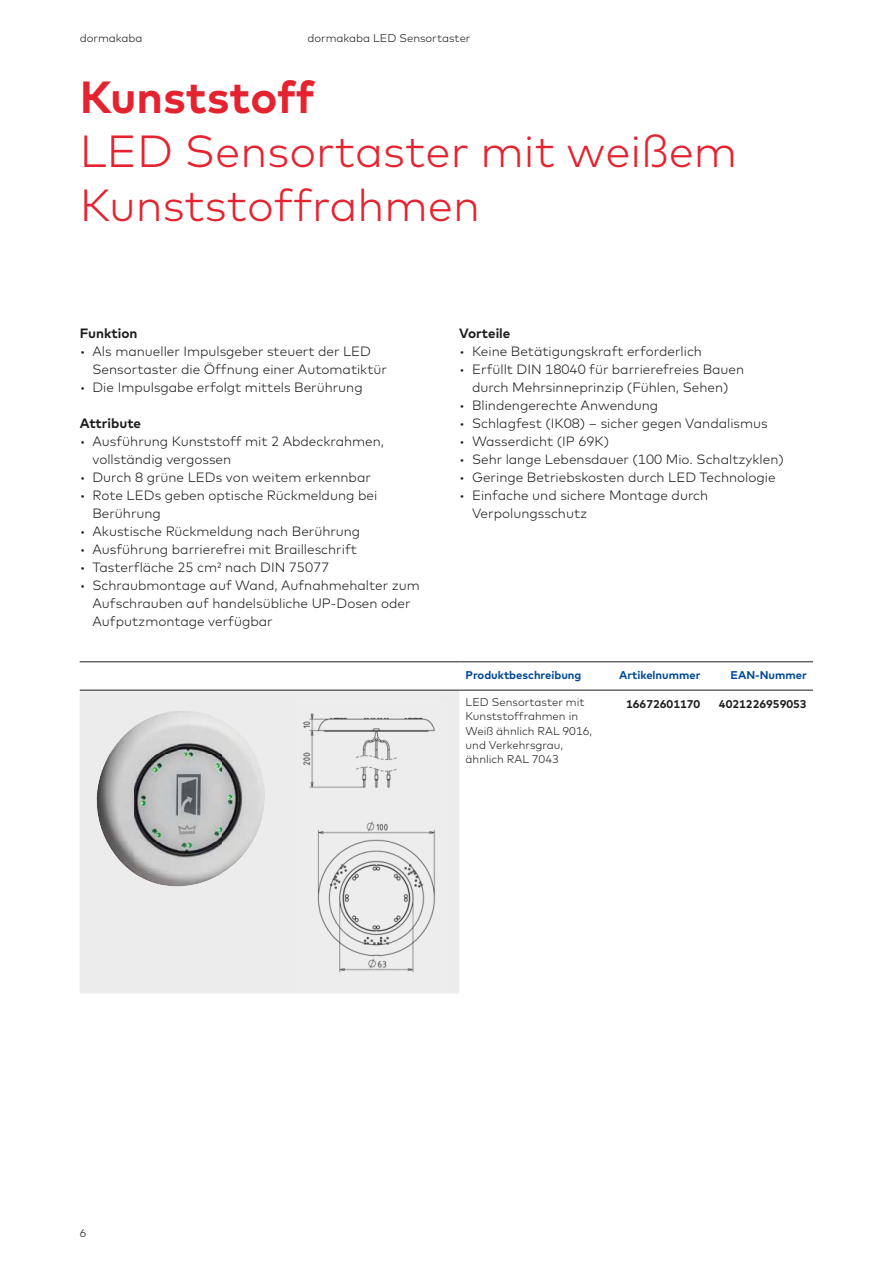
<style>
.page{position:relative;width:893px;height:1263px;background:#fff}
.page>*{position:absolute;margin:0;border:0;box-sizing:border-box;transform-origin:0 0}
.t1{font:300 45px/54px "Mark Pro";color:#e52330}
.t2{font:700 45px "Mark Pro";color:#e52330}
.t3{font:300 13.5px/18px "Mark Pro";color:#1d1d1b}
.t4{font:700 13.5px "Mark Pro";color:#1d1d1b}
.t5{font:300 11.25px/14.2px "Mark Pro";color:#1d1d1b}
.t6{font:700 11.25px "Mark Pro";color:#004993}
.t7{font:700 11.25px "Mark Pro";color:#1d1d1b}
</style>
<div class="page">
<div style="left:80px;top:691px;width:379px;height:302px;background:#ececec"></div>
<hr style="left:80px;top:661px;width:379px;height:1px;background:#1d1d1b">
<hr style="left:80px;top:690px;width:379px;height:1px;background:#1d1d1b">
<hr style="left:459px;top:661px;width:354px;height:1px;background:#1d1d1b">
<hr style="left:459px;top:690px;width:354px;height:1px;background:#1d1d1b">
<img style="left:108px;top:725px;width:27px;height:29px">
<img style="left:135px;top:710px;width:88px;height:44px">
<img style="left:223px;top:720px;width:33px;height:34px">
<img style="left:96px;top:754px;width:171px;height:88px">
<img style="left:106px;top:842px;width:29px;height:33px">
<img style="left:135px;top:842px;width:88px;height:44px">
<img style="left:223px;top:842px;width:31px;height:32px">
<img style="left:295px;top:700px;width:151px;height:102px">
<div style="left:295px;top:802px;width:151px;height:187px;background:#ececec"></div>
<p class="t5" style="left:80px;top:32px;width:64px">dormakaba</p>
<p class="t5" style="left:307px;top:32px;width:165px">dormakaba LED Sensortaster</p>
<h1 class="t2" style="left:80px;top:80px;width:237px">Kunststoff</h1>
<h1 class="t1" style="left:80px;top:129px;width:659px">LED Sensortaster mit weißem<br>Kunststoffrahmen</h1>
<p class="t4" style="left:80px;top:328px;width:59px">Funktion</p>
<p class="t3" style="left:92px;top:343px;width:296px;text-indent:-13px">• Als manueller Impulsgeber steuert der LED<br>Sensortaster die Öffnung einer Automatiktür</p>
<p class="t3" style="left:80px;top:379px;width:284px">• Die Impulsgabe erfolgt mittels Berührung</p>
<p class="t4" style="left:80px;top:418px;width:63px">Attribute</p>
<p class="t3" style="left:92px;top:433px;width:293px;text-indent:-13px">• Ausführung Kunststoff mit 2 Abdeckrahmen, vollständig vergossen</p>
<p class="t3" style="left:80px;top:469px;width:293px">• Durch 8 grüne LEDs von weitem erkennbar</p>
<p class="t3" style="left:92px;top:487px;width:286px;text-indent:-13px">• Rote LEDs geben optische Rückmeldung bei<br>Berührung</p>
<p class="t3" style="left:80px;top:523px;width:282px">• Akustische Rückmeldung nach Berührung</p>
<p class="t3" style="left:80px;top:541px;width:279px">• Ausführung barrierefrei mit Brailleschrift</p>
<p class="t3" style="left:80px;top:559px;width:251px">• Tasterfläche 25 cm² nach DIN 75077</p>
<p class="t3" style="left:92px;top:577px;width:329px;text-indent:-13px">• Schraubmontage auf Wand, Aufnahmehalter zum<br>Aufschrauben auf handels übliche UP-Dosen oder<br>Aufputzmontage verfügbar</p>
<p class="t4" style="left:459px;top:328px;width:53px">Vorteile</p>
<p class="t3" style="left:459px;top:343px;width:244px">• Keine Betätigungskraft erforderlich</p>
<p class="t3" style="left:459px;top:361px;width:286px;text-align:center">• Erfüllt DIN 18040 für barrierefreies Bauen durch Mehrsinneprinzip (Fühlen, Sehen)</p>
<p class="t3" style="left:459px;top:397px;width:200px">• Blindengerechte Anwendung</p>
<p class="t3" style="left:459px;top:415px;width:310px">• Schlagfest (IK08) – sicher gegen Vandalismus</p>
<p class="t3" style="left:459px;top:433px;width:151px">• Wasserdicht (IP 69K)</p>
<p class="t3" style="left:459px;top:451px;width:326px">• Sehr lange Lebensdauer (100 Mio. Schaltzyklen)</p>
<p class="t3" style="left:459px;top:469px;width:318px">• Geringe Betriebskosten durch LED Technologie</p>
<p class="t3" style="left:472px;top:487px;width:238px;text-indent:-13px">• Einfache und sichere Montage durch<br>Verpolungsschutz</p>
<p class="t6" style="left:466px;top:671px;width:117px">Produktbeschreibung</p>
<p class="t6" style="left:619px;top:671px;width:83px">Artikelnummer</p>
<p class="t6" style="left:731px;top:671px;width:78px">EAN-Nummer</p>
<p class="t5" style="left:466px;top:696px;width:128px">LED Sensortaster mit<br>Kunststoffrahmen in<br>Weiß ähnlich RAL 9016, und Verkehrsgrau, ähnlich RAL 7043</p>
<p class="t7" style="left:626px;top:700px;width:76px">16672601170</p>
<p class="t7" style="left:719px;top:700px;width:89px">4021226959053</p>
<p class="t5" style="left:80px;top:1227px;width:8px">6</p>
</div>
